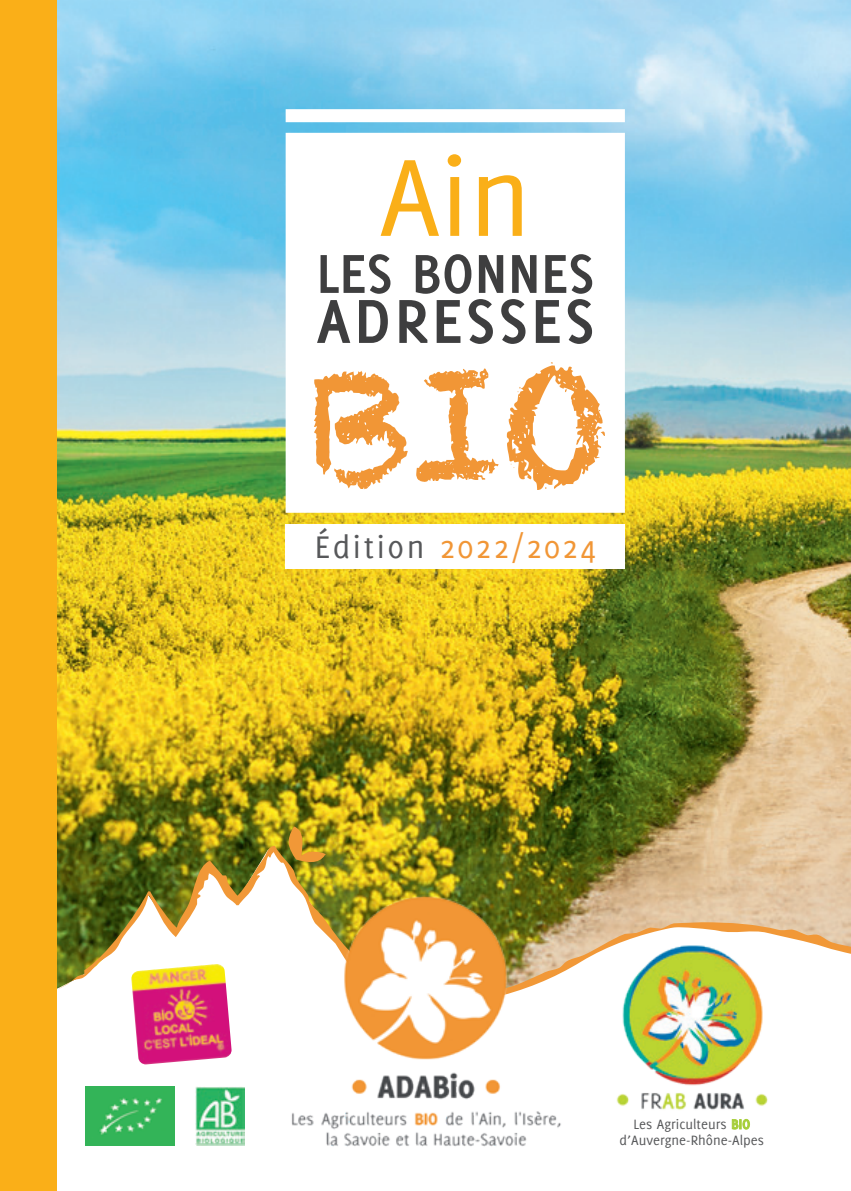
<style>
.page{position:relative;width:851px;height:1191px;background:#fff}
.page>*{position:absolute;margin:0;border:0;box-sizing:border-box;transform-origin:0 0}
.t1{font:153.8px "Chalkduster";color:#f19636}
.t2{font:120px "Delicious";color:#faaf18}
.t3{font:700 68px "Delicious";letter-spacing:.045em;color:#3e3e3f}
.t4{font:700 60px "Delicious";color:#3e3e3f}
.t5{font:34.2px "Delicious";letter-spacing:.075em;color:#f19636}
.t6{font:14.8px/16px "Delicious";color:#57585a;text-align:center}
.s1{color:#57585a}
.s2{font-weight:700;color:#a6ce39}
</style>
<div class="page">
<img style="left:57px;top:0;width:793px;height:845px">
<svg style="left:285px;top:109px;width:339px;height:404px"></svg>
<svg style="left:57px;top:845px;width:793px;height:144px"></svg>
<svg style="left:285px;top:826px;width:41px;height:38px;background:#ac8a20"></svg>
<img style="left:287px;top:864px;width:276px;height:283px">
<img style="left:195px;top:1086px;width:49px;height:59px">
<img style="left:85px;top:1086px;width:89px;height:59px">
<img style="left:131px;top:964px;width:101px;height:100px">
<div style="left:0;top:0;width:57px;height:1191px;background:#faaf18"></div>
<div style="left:285px;top:524px;width:339px;height:44px;background:#fff"></div>
<img style="left:553px;top:925px;width:284px;height:191px">
<h2 class="t2" style="left:379px;top:129px;width:154px">Ain</h2>
<h3 class="t4" style="left:316px;top:239px;width:279px">LES BONNES</h3>
<h3 class="t3" style="left:316px;top:282px;width:279px">ADRESSES</h3>
<h1 class="t1" style="left:311px;top:335px;width:299px">BIO</h1>
<h3 class="t5" style="left:315px;top:528px;width:282px"><span class="s1">Édition</span> 2022/2024</h3>
<p class="t6" style="left:619px;top:1115px;width:146px">Les Agriculteurs <span class="s2">BIO </span>d’Auvergne-Rhône-Alpes</p>
</div>
